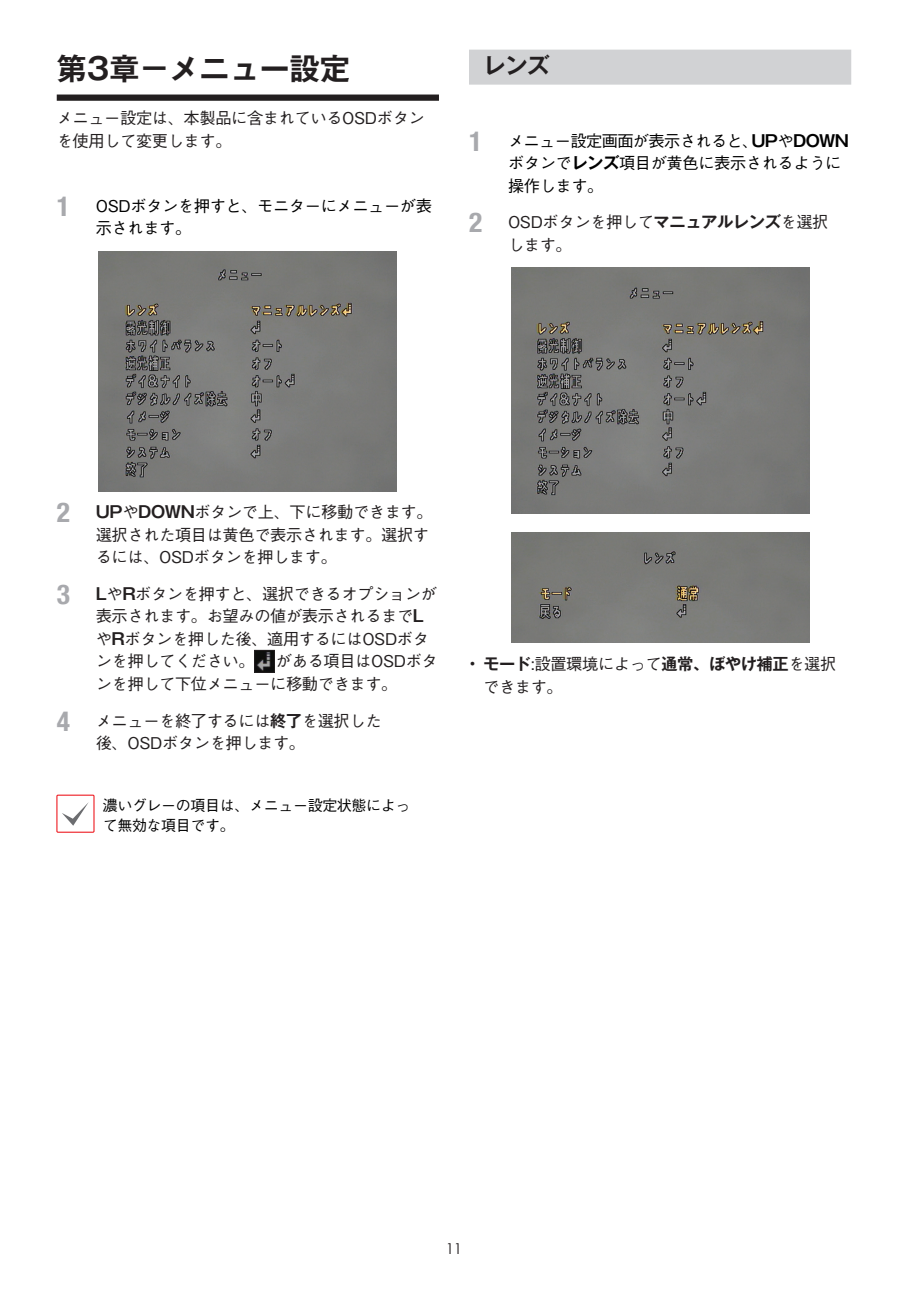
<style>
.page{position:relative;width:908px;height:1290px;background:#fff}
.page>*{position:absolute;margin:0;border:0;box-sizing:border-box;transform-origin:0 0}
.t1{font:700 30px "Gothic MB101 Pro De";color:#231f20}
.t2{font:700 22.5px "Gothic MB101 Pro De";color:#231f20}
.t3{font:500 16.25px/22.5px "Gothic BBB Pro";letter-spacing:-.025em;color:#231f20}
.t4{font:500 16.25px/22.5px "Gothic BBB Pro";letter-spacing:-.025em;color:#000}
.t5{font:700 16.25px "Gothic MB101 Pro De";letter-spacing:-.025em;color:#231f20}
.t6{font:500 15px/20px "Gothic BBB Pro";letter-spacing:-.025em;color:#000}
.t7{font:15px "Century Gothic";color:#231f20}
.s1{font-family:"Helvetica Neue";font-weight:700;font-stretch:condensed;font-size:27.5px;color:#a8a9ad}
.s2{font-family:"Gothic MB101 Pro De";font-weight:700}
.s3{font-family:"Gothic BBB Pro";font-weight:500}
</style>
<div class="page">
<div style="left:57px;top:95px;width:382px;height:6px;background:#231f20"></div>
<img style="left:99px;top:251px;width:297px;height:240px">
<img style="left:256px;top:652px;width:16px;height:19px">
<div style="left:254px;top:650px;width:20px;height:23px;border:1px solid #231f20"></div>
<div style="left:57px;top:794px;width:37px;height:39px;border:1px solid #ee1d23"></div>
<svg style="left:62px;top:802px;width:27px;height:24px"></svg>
<div style="left:469px;top:50px;width:381px;height:35px;background:#d1d2d4"></div>
<img style="left:511px;top:268px;width:297px;height:246px">
<div style="left:511px;top:532px;width:297px;height:110px;background:#7a7a77"></div>
<h1 class="t1" style="left:57px;top:44px;width:294px">第3章－メニュー設定</h1>
<p class="t3" style="left:57px;top:105px;width:369px">メニュー設定は、本製品に含まれているOSDボタンを使用して変更します。</p>
<p class="t4" style="left:96px;top:192px;width:338px;text-indent:-39px"><span class="s1">1</span> OSDボタンを押すと、モニターにメニューが表示されます。</p>
<h2 class="t2" style="left:483px;top:47px;width:68px">レンズ</h2>
<p class="t4" style="left:508px;top:127px;width:342px;text-indent:-39px"><span class="s1">1</span> メニュー設定画面が表示されると、<span class="s2">UP</span>や<span class="s2">DOWN</span>ボタンで<span class="s2">レンズ</span>項目が黄色に表示されるように操作します。</p>
<p class="t3" style="left:508px;top:209px;width:322px;text-indent:-39px"><span class="s1">2</span> OSDボタンを押して<span class="s2">マニュアルレンズ</span>を選択します。</p>
<p class="t3" style="left:96px;top:499px;width:338px;text-indent:-39px"><span class="s1">2</span> <span class="s2">UP</span>や<span class="s2">DOWN</span>ボタンで上、下に移動できます。選択された項目は黄色で表示されます。選択するには、OSDボタンを押します。</p>
<p class="t3" style="left:96px;top:580px;width:342px;text-indent:-39px"><span class="s1">3</span> <span class="s2">L</span>や<span class="s2">R</span>ボタンを押すと、選択できるオプションが表示されます。お望みの値が表示されるまで<span class="s2">L</span>や<span class="s2">R</span>ボタンを押した後、適用するにはOSDボタンを押してください。</p>
<p class="t3" style="left:96px;top:648px;width:343px;text-indent:180px">がある項目はOSDボタンを押して下位メニューに移動できます。</p>
<p class="t3" style="left:96px;top:707px;width:287px;text-indent:-39px"><span class="s1">4</span> メニューを終了するには<span class="s2">終了</span>を選択した後、OSDボタンを押します。</p>
<p class="t6" style="left:103px;top:793px;width:309px">濃いグレーの項目は、メニュー設定状態によって無効な項目です。</p>
<p class="t5" style="left:469px;top:650px;width:368px">• モード<span class="s3">:設置環境によって</span>通常、ぼやけ補正<span class="s3">を選択</span></p>
<p class="t3" style="left:483px;top:673px;width:81px">できます。</p>
<p class="t7" style="left:445px;top:1239px;width:18px">11</p>
</div>
